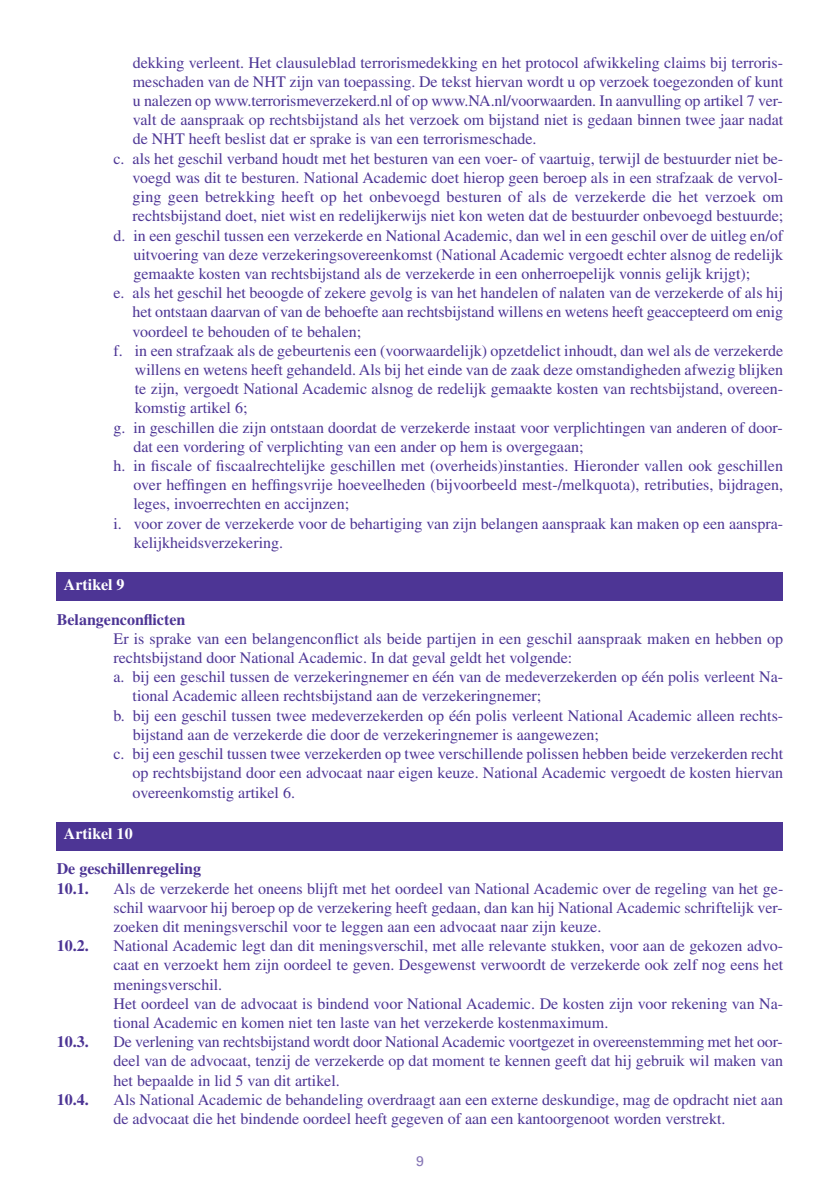
<style>
.page{position:relative;width:840px;height:1191px;background:#fff}
.page>*{position:absolute;margin:0;border:0;box-sizing:border-box;transform-origin:0 0}
.t1{font:16px/19.2px "Times LT Std";color:#4d3595;text-align:justify}
.t2{font:700 16px/19.2px "Times LT Std";color:#4d3595}
.t3{font:700 16px "Times LT Std";color:#fff}
.t4{font:14px "Univers LT Std";color:#8575b5}
</style>
<div class="page">
<div style="left:57px;top:573px;width:725px;height:28px;background:#4d3595"></div>
<div style="left:57px;top:822px;width:725px;height:28px;background:#4d3595"></div>
<p class="t1" style="left:133px;top:54px;width:651px">dekking verleent. Het clausuleblad terrorismedekking en het protocol afwikkeling claims bij terroris-</p>
<p class="t1" style="left:133px;top:73px;width:651px">meschaden van de NHT zijn van toepassing. De tekst hiervan wordt u op verzoek toegezonden of kunt</p>
<p class="t1" style="left:133px;top:93px;width:651px">u nalezen op www.terrorismeverzekerd.nl of op www.NA.nl/voorwaarden. In aanvulling op artikel 7 ver-</p>
<p class="t1" style="left:133px;top:112px;width:651px">valt de aanspraak op rechtsbijstand als het verzoek om bijstand niet is gedaan binnen twee jaar nadat</p>
<p class="t1" style="left:133px;top:131px;width:405px">de NHT heeft beslist dat er sprake is van een terrorismeschade.</p>
<p class="t1" style="left:113px;top:150px;width:671px">c. als het geschil verband houdt met het besturen van een voer- of vaartuig, terwijl de bestuurder niet be-</p>
<p class="t1" style="left:132px;top:169px;width:651px">voegd was dit te besturen. National Academic doet hierop geen beroep als in een strafzaak de vervol-</p>
<p class="t1" style="left:132px;top:189px;width:651px">ging geen betrekking heeft op het onbevoegd besturen of als de verzekerde die het verzoek om</p>
<p class="t1" style="left:132px;top:208px;width:651px">rechtsbijstand doet, niet wist en redelijkerwijs niet kon weten dat de bestuurder onbevoegd bestuurde;</p>
<p class="t1" style="left:113px;top:227px;width:670px">d. in een geschil tussen een verzekerde en National Academic, dan wel in een geschil over de uitleg en/of</p>
<p class="t1" style="left:133px;top:246px;width:651px">uitvoering van deze verzekeringsovereenkomst (National Academic vergoedt echter alsnog de redelijk</p>
<p class="t1" style="left:133px;top:265px;width:618px">gemaakte kosten van rechtsbijstand als de verzekerde in een onherroepelijk vonnis gelijk krijgt);</p>
<p class="t1" style="left:113px;top:285px;width:670px">e. als het geschil het beoogde of zekere gevolg is van het handelen of nalaten van de verzekerde of als hij</p>
<p class="t1" style="left:132px;top:304px;width:651px">het ontstaan daarvan of van de behoefte aan rechtsbijstand willens en wetens heeft geaccepteerd om enig</p>
<p class="t1" style="left:132px;top:323px;width:230px">voordeel te behouden of te behalen;</p>
<p class="t1" style="left:113px;top:342px;width:670px">f. in een strafzaak als de gebeurtenis een (voorwaardelijk) opzetdelict inhoudt, dan wel als de verzekerde</p>
<p class="t1" style="left:135px;top:361px;width:649px">willens en wetens heeft gehandeld. Als bij het einde van de zaak deze omstandigheden afwezig blijken</p>
<p class="t1" style="left:135px;top:381px;width:649px">te zijn, vergoedt National Academic alsnog de redelijk gemaakte kosten van rechtsbijstand, overeen-</p>
<p class="t1" style="left:135px;top:400px;width:114px">komstig artikel 6;</p>
<p class="t1" style="left:113px;top:419px;width:670px">g. in geschillen die zijn ontstaan doordat de verzekerde instaat voor verplichtingen van anderen of door-</p>
<p class="t1" style="left:133px;top:438px;width:451px">dat een vordering of verplichting van een ander op hem is overgegaan;</p>
<p class="t1" style="left:113px;top:457px;width:670px">h. in fiscale of fiscaalrechtelijke geschillen met (overheids)instanties. Hieronder vallen ook geschillen</p>
<p class="t1" style="left:133px;top:477px;width:651px">over heffingen en heffingsvrije hoeveelheden (bijvoorbeeld mest-/melkquota), retributies, bijdragen,</p>
<p class="t1" style="left:133px;top:496px;width:217px">leges, invoerrechten en accijnzen;</p>
<p class="t1" style="left:113px;top:515px;width:671px">i. voor zover de verzekerde voor de behartiging van zijn belangen aanspraak kan maken op een aanspra-</p>
<p class="t1" style="left:134px;top:534px;width:151px">kelijkheidsverzekering.</p>
<p class="t3" style="left:64px;top:579px;width:62px">Artikel 9</p>
<p class="t2" style="left:57px;top:611px;width:130px">Belangenconflicten</p>
<p class="t1" style="left:113px;top:630px;width:671px">Er is sprake van een belangenconflict als beide partijen in een geschil aanspraak maken en hebben op</p>
<p class="t1" style="left:113px;top:649px;width:460px">rechtsbijstand door National Academic. In dat geval geldt het volgende:</p>
<p class="t1" style="left:113px;top:669px;width:671px">a. bij een geschil tussen de verzekeringnemer en één van de medeverzekerden op één polis verleent Na-</p>
<p class="t1" style="left:132px;top:688px;width:410px">tional Academic alleen rechtsbijstand aan de verzekeringnemer;</p>
<p class="t1" style="left:113px;top:707px;width:671px">b. bij een geschil tussen twee medeverzekerden op één polis verleent National Academic alleen rechts-</p>
<p class="t1" style="left:133px;top:726px;width:467px">bijstand aan de verzekerde die door de verzekeringnemer is aangewezen;</p>
<p class="t1" style="left:113px;top:745px;width:670px">c. bij een geschil tussen twee verzekerden op twee verschillende polissen hebben beide verzekerden recht</p>
<p class="t1" style="left:132px;top:765px;width:651px">op rechtsbijstand door een advocaat naar eigen keuze. National Academic vergoedt de kosten hiervan</p>
<p class="t1" style="left:132px;top:784px;width:164px">overeenkomstig artikel 6.</p>
<p class="t3" style="left:64px;top:828px;width:70px">Artikel 10</p>
<p class="t2" style="left:57px;top:861px;width:146px">De geschillenregeling<br>10.1.</p>
<p class="t1" style="left:113px;top:880px;width:671px">Als de verzekerde het oneens blijft met het oordeel van National Academic over de regeling van het ge&shy;schil waarvoor hij beroep op de verzekering heeft gedaan, dan kan hij National Academic schriftelijk ver&shy;zoeken dit meningsverschil voor te leggen aan een advocaat naar zijn keuze.</p>
<p class="t2" style="left:57px;top:937px;width:33px">10.2.</p>
<p class="t1" style="left:113px;top:937px;width:671px;text-align:left">National Academic legt dan dit meningsverschil, met alle relevante stukken, voor aan de gekozen advo&shy;caat en verzoekt hem zijn oordeel te geven. Desgewenst verwoordt de verzekerde ook zelf nog eens het meningsverschil.<br>Het oordeel van de advocaat is bindend voor National Academic. De kosten zijn voor rekening van Na&shy;tional Academic en komen niet ten laste van het verzekerde kostenmaximum.</p>
<p class="t2" style="left:57px;top:1033px;width:33px">10.3.</p>
<p class="t1" style="left:113px;top:1033px;width:670px">De verlening van rechtsbijstand wordt door National Academic voortgezet in overeenstemming met het oor&shy;deel van de advocaat, tenzij de verzekerde op dat moment te kennen geeft dat hij gebruik wil maken van het bepaalde in lid 5 van dit artikel.</p>
<p class="t2" style="left:57px;top:1091px;width:33px">10.4.</p>
<p class="t1" style="left:113px;top:1091px;width:670px">Als National Academic de behandeling overdraagt aan een externe deskundige, mag de opdracht niet aan de advocaat die het bindende oordeel heeft gegeven of aan een kantoorgenoot worden verstrekt.</p>
<p class="t4" style="left:416px;top:1155px;width:9px">9</p>
</div>
